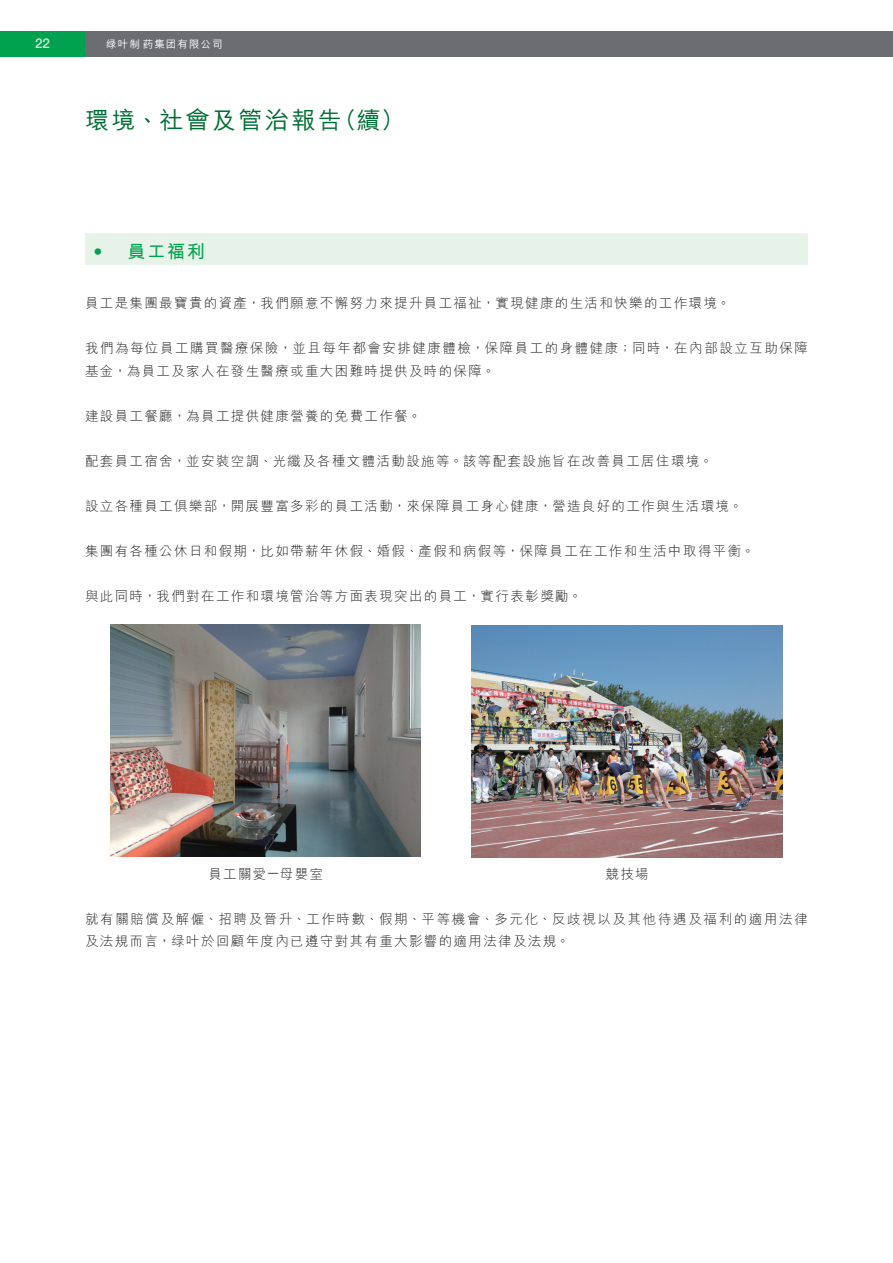
<style>
.page{position:relative;width:893px;height:1263px;background:#fff}
.page>*{position:absolute;margin:0;border:0;box-sizing:border-box;transform-origin:0 0}
.t1{font:500 24px "M Hei HK";letter-spacing:.1em;color:#006e34}
.t2{font:700 18px "M Hei HK";color:#00a24f}
.t3{font:300 13.5px/22.5px "M Hei HK";letter-spacing:.1em;color:#231f20}
.t4{font:300 13.5px/22.5px "M Hei HK";letter-spacing:.12em;color:#231f20}
.t5{font:500 13.5px "Helvetica Neue LT Std";color:#d1e6d3}
.t6{font:500 10.5px "M Hei HKS";letter-spacing:.1em;color:#fff}
.s1{font-family:"Helvetica Neue LT Std";font-weight:500}
.s2{font-family:"M Hei HKS"}
</style>
<div class="page">
<div style="left:85px;top:31px;width:808px;height:25px;background:#6c6d70"></div>
<div style="left:0;top:31px;width:85px;height:25px;background:#00a24f"></div>
<div style="left:85px;top:234px;width:723px;height:31px;background:#e7f2e8"></div>
<img style="left:111px;top:625px;width:310px;height:232px">
<img style="left:472px;top:626px;width:311px;height:232px">
<p class="t5" style="left:35px;top:38px;width:17px">22</p>
<p class="t6" style="left:106px;top:40px;width:118px">綠葉制 藥集團有限公司</p>
<h1 class="t1" style="left:85px;top:111px;width:321px">環境、社會及管治報告（續）</h1>
<h2 class="t2" style="left:94px;top:245px;width:113px"><span class="s1">•</span> 員工福利</h2>
<p class="t3" style="left:85px;top:294px;width:647px">員工是集團最寶貴的資產，我們願意不懈努力來提升員工福祉，實現健康的生活和快樂的工作環境。</p>
<p class="t3" style="left:85px;top:339px;width:724px">我們為每位員工購買醫療保險，並且每年都會安排健康體檢，保障員工的身體健康；同時，在內部設立互助保障基金，為員工及家人在發生醫療或重大困難時提供及時的保障。</p>
<p class="t3" style="left:85px;top:406px;width:338px">建設員工餐廳，為員工提供健康營養的免費工作餐。</p>
<p class="t3" style="left:85px;top:451px;width:629px">配套員工宿舍，並安裝空調、光纖及各種文體活動設施等。該等配套設施旨在改善員工居住環境。</p>
<p class="t3" style="left:85px;top:496px;width:659px">設立各種員工俱樂部，開展豐富多彩的員工活動，來保障員工身心健康，營造良好的工作與生活環境。</p>
<p class="t3" style="left:85px;top:541px;width:671px">集團有各種公休日和假期，比如帶薪年休假、婚假、產假和病假等，保障員工在工作和生活中取得平衡。</p>
<p class="t3" style="left:85px;top:586px;width:498px">與此同時，我們對在工作和環境管治等方面表現突出的員工，實行表彰獎勵。</p>
<p class="t3" style="left:208px;top:864px;width:116px">員工關愛<sup>—</sup>母嬰室</p>
<p class="t3" style="left:606px;top:864px;width:45px">競技場</p>
<p class="t4" style="left:85px;top:909px;width:724px">就有關賠償及解僱、招聘及晉升、工作時數、假期、平等機會、多元化、反歧視以及其他待遇及福利的適用法律及法規而言，<span class="s2">綠葉</span>於回顧年度內已遵守對其有重大影響的適用法律及法規。</p>
</div>
